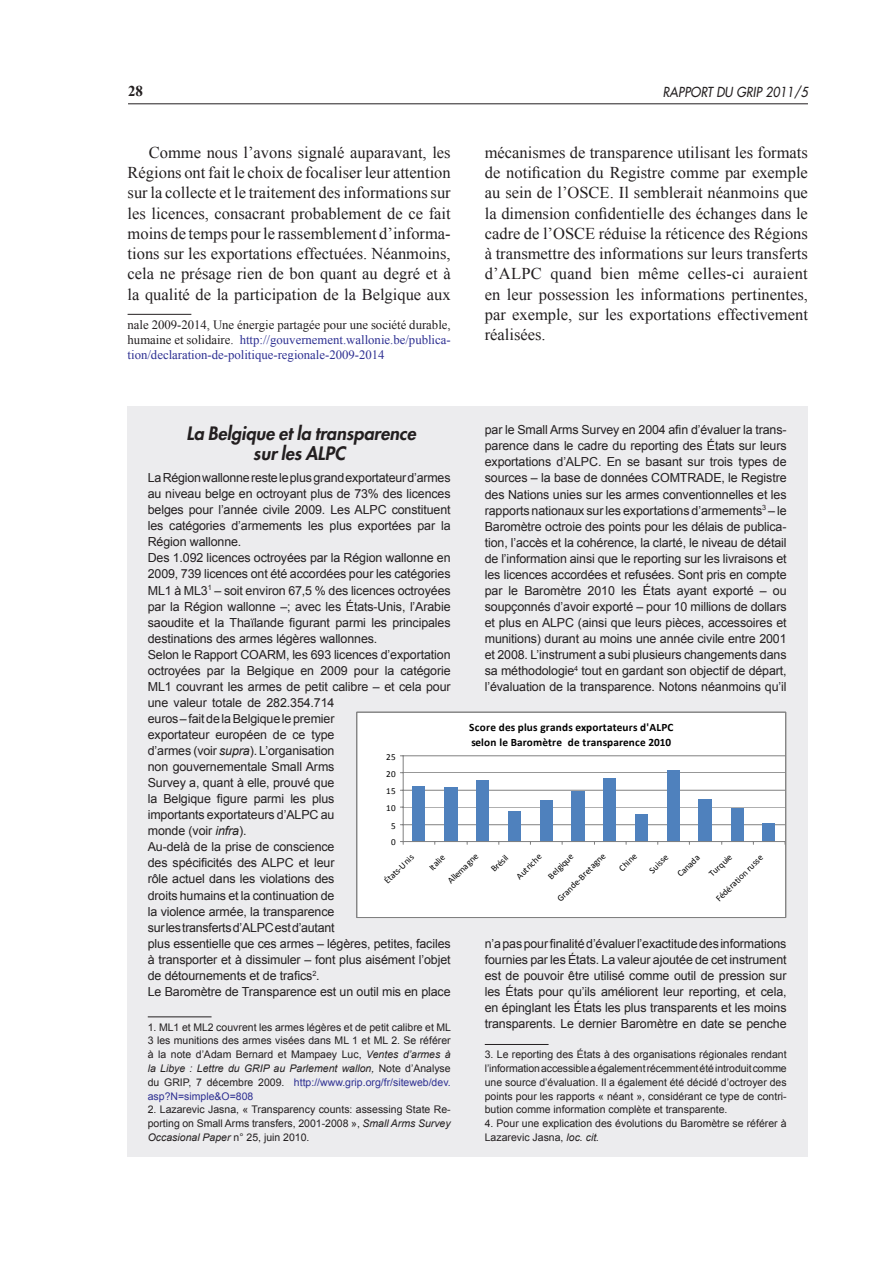
<style>
.page{position:relative;width:893px;height:1263px;background:#fff}
.page>*{position:absolute;margin:0;border:0;box-sizing:border-box;transform-origin:0 0}
.t1{font:italic 800 18px/20.2px "Futura";color:#231f20;text-align:center}
.t2{font:16.5px/20.2px "Times New Roman";color:#231f20;text-align:justify}
.t3{font:700 15px "Times New Roman";color:#231f20}
.t4{font:italic 13.5px "Futura";letter-spacing:.01em;color:#231f20;scale:.9 1}
.t5{font:12.75px/15px "Times New Roman";color:#2e3092;text-align:justify}
.t6{font:12.45px/16px "Arial";letter-spacing:-.01em;color:#231f20;text-align:justify}
.t7{font:700 11.25px/14.9px "Calibri";letter-spacing:.02em;color:#000}
.t8{font:10.5px/13.8px "Arial";color:#231f20;text-align:justify}
.t9{font:9.15px "Calibri";letter-spacing:.035em;color:#000}
.s1{color:#231f20}
.s2{font-style:italic}
.s3{color:#2e3092}
</style>
<div class="page">
<hr style="left:128px;top:103px;width:680px;height:1px;background:#231f20">
<div style="left:128px;top:406px;width:680px;height:751px;background:#ececee"></div>
<hr style="left:148px;top:1016px;width:64px;height:1px;background:#231f20">
<hr style="left:485px;top:1044px;width:64px;height:1px;background:#231f20">
<hr style="left:128px;top:314px;width:63px;height:1px;background:#231f20">
<div style="left:357px;top:712px;width:429px;height:205px;background:#fff"></div>
<hr style="left:403px;top:824px;width:382px;height:1px;background:#808080">
<hr style="left:403px;top:807px;width:382px;height:1px;background:#808080">
<hr style="left:403px;top:790px;width:382px;height:1px;background:#808080">
<hr style="left:403px;top:773px;width:382px;height:1px;background:#808080">
<hr style="left:403px;top:755px;width:382px;height:1px;background:#808080">
<div style="left:412px;top:786px;width:13px;height:56px;background:#4f81bd"></div>
<div style="left:444px;top:787px;width:13px;height:55px;background:#4f81bd"></div>
<div style="left:476px;top:780px;width:13px;height:62px;background:#4f81bd"></div>
<div style="left:508px;top:811px;width:13px;height:31px;background:#4f81bd"></div>
<div style="left:540px;top:800px;width:12px;height:42px;background:#4f81bd"></div>
<div style="left:571px;top:791px;width:14px;height:51px;background:#4f81bd"></div>
<div style="left:604px;top:778px;width:12px;height:64px;background:#4f81bd"></div>
<div style="left:635px;top:814px;width:13px;height:28px;background:#4f81bd"></div>
<div style="left:667px;top:770px;width:13px;height:72px;background:#4f81bd"></div>
<div style="left:699px;top:799px;width:13px;height:43px;background:#4f81bd"></div>
<div style="left:731px;top:808px;width:13px;height:34px;background:#4f81bd"></div>
<div style="left:763px;top:823px;width:12px;height:19px;background:#4f81bd"></div>
<hr style="left:403px;top:756px;width:1px;height:85px;background:#808080">
<hr style="left:403px;top:841px;width:382px;height:1px;background:#808080">
<div style="left:357px;top:712px;width:429px;height:205px;border:1px solid #808080"></div>
<p class="t3" style="left:128px;top:81px;width:16px">28</p>
<p class="t4" style="left:663px;top:83px;width:163px">RAPPORT DU GRIP 2011/5</p>
<p class="t2" style="left:128px;top:142px;width:325px;text-indent:21px">Comme nous l’avons signalé auparavant, les Régions ont fait le choix de focaliser leur attention sur la collecte et le traitement des informations sur les licences, consacrant probablement de ce fait moins de temps pour le rassemblement d’informa&shy;tions sur les exportations effectuées. Néanmoins, cela ne présage rien de bon quant au degré et à la qualité de la participation de la Belgique aux</p>
<p class="t5" style="left:128px;top:317px;width:325px"><span class="s1">nale 2009-2014, Une énergie partagée pour une société durable, humaine et solidaire.</span> http://gouvernement.wallonie.be/publica&shy;tion/declaration-de-politique-regionale-2009-2014</p>
<p class="t2" style="left:485px;top:142px;width:325px">mécanismes de transparence utilisant les formats de notification du Registre comme par exemple au sein de l’OSCE. Il semblerait néanmoins que la dimension confidentielle des échanges dans le cadre de l’OSCE réduise la réticence des Régions à transmettre des informations sur leurs transferts d’ALPC quand bien même celles-ci auraient en leur possession les informations pertinentes, par exemple, sur les exportations effectivement réalisées.</p>
<h1 class="t1" style="left:187px;top:423px;width:231px">La Belgique et la transparence sur les ALPC</h1>
<p class="t6" style="left:148px;top:470px;width:304px;text-align:left">La Région wallonne reste le plus grand exportateur d’armes au niveau belge en octroyant plus de 73% des licences belges pour l’année civile 2009. Les ALPC constituent les catégories d’armements les plus exportées par la Région wallonne.<br>Des 1.092 licences octroyées par la Région wallonne en 2009, 739 licences ont été accordées pour les catégories ML1 à ML3<sup>1</sup> – soit environ 67,5 % des licences octroyées par la Région wallonne –; avec les États-Unis, l’Arabie saoudite et la Thaïlande figurant parmi les principales destinations des armes légères wallonnes.<br>Selon le Rapport COARM, les 693 licences d’exportation octroyées par la Belgique en 2009 pour la catégorie ML1 couvrant les armes de petit calibre – et cela pour une valeur totale de 282.354.714<br>euros – fait de la Belgique le premier<br>exportateur européen de ce type<br>d’armes (voir <span class="s2">supra</span>). L’organisation<br>non gouvernementale Small Arms<br>Survey a, quant à elle, prouvé que<br>la Belgique figure parmi les plus<br>importants exportateurs d’ALPC au<br>monde (voir <span class="s2">infra</span>).<br>Au-delà de la prise de conscience<br>des spécificités des ALPC et leur<br>rôle actuel dans les violations des<br>droits humains et la continuation de<br>la violence armée, la transparence<br>sur les transferts d’ALPC est d’autant<br>plus essentielle que ces armes – légères, petites, faciles à transporter et à dissimuler – font plus aisément l’objet de détournements et de trafics<sup>2</sup>.<br>Le Baromètre de Transparence est un outil mis en place</p>
<p class="t8" style="left:148px;top:1020px;width:305px">1. ML1 et ML2 couvrent les armes légères et de petit calibre et ML 3 les munitions des armes visées dans ML 1 et ML 2. Se référer à la note d’Adam Bernard et Mampaey Luc, <span class="s2">Ventes d’armes à la Libye : Lettre du GRIP au Parlement wallon,</span> Note d’Analyse du GRIP, 7 décembre 2009. <span class="s3">http://www.grip.org/fr/siteweb/dev. asp?N=simple&amp;O=808</span></p>
<p class="t8" style="left:148px;top:1103px;width:304px">2. Lazarevic Jasna, « Transparency counts: assessing State Re&shy;porting on Small Arms transfers, 2001-2008 », <span class="s2">Small Arms Survey Occasional Paper</span> n° 25, juin 2010.</p>
<p class="t6" style="left:485px;top:422px;width:303px">par le Small Arms Survey en 2004 afin d’évaluer la trans&shy;parence dans le cadre du reporting des États sur leurs exportations d’ALPC. En se basant sur trois types de sources – la base de données COMTRADE, le Registre des Nations unies sur les armes conventionnelles et les rapports nationaux sur les exportations d’armements<sup>3</sup> – le Baromètre octroie des points pour les délais de publica&shy;tion, l’accès et la cohérence, la clarté, le niveau de détail de l’information ainsi que le reporting sur les livraisons et les licences accordées et refusées. Sont pris en compte par le Baromètre 2010 les États ayant exporté – ou soupçonnés d’avoir exporté – pour 10 millions de dollars et plus en ALPC (ainsi que leurs pièces, accessoires et munitions) durant au moins une année civile entre 2001 et 2008. L’instrument a subi plusieurs changements dans sa méthodologie<sup>4</sup> tout en gardant son objectif de départ, l’évaluation de la transparence. Notons néanmoins qu’il</p>
<p class="t7" style="left:469px;top:720px;width:206px">Score des plus grands exportateurs d'ALPC selon le Baromètre de transparence 2010</p>
<p class="t9" style="left:386px;top:751px;width:11px">25</p>
<p class="t9" style="left:386px;top:768px;width:11px">20</p>
<p class="t9" style="left:386px;top:785px;width:11px">15</p>
<p class="t9" style="left:386px;top:802px;width:11px">10</p>
<p class="t9" style="left:391px;top:820px;width:6px">5</p>
<p class="t9" style="left:391px;top:837px;width:6px">0</p>
<p class="t9" style="left:381px;top:878px;width:40px;rotate:-45deg">États‐Unis</p>
<p class="t9" style="left:427px;top:865px;width:20px;rotate:-45deg">Italie</p>
<p class="t9" style="left:445px;top:878px;width:41px;rotate:-45deg">Allemagne</p>
<p class="t9" style="left:488px;top:866px;width:22px;rotate:-45deg">Brésil</p>
<p class="t9" style="left:514px;top:873px;width:33px;rotate:-45deg">Autriche</p>
<p class="t9" style="left:545px;top:873px;width:33px;rotate:-45deg">Belgique</p>
<p class="t9" style="left:554px;top:896px;width:66px;rotate:-45deg">Grande‐Bretagne</p>
<p class="t9" style="left:616px;top:866px;width:23px;rotate:-45deg">Chine</p>
<p class="t9" style="left:647px;top:868px;width:24px;rotate:-45deg">Suisse</p>
<p class="t9" style="left:675px;top:871px;width:29px;rotate:-45deg">Canada</p>
<p class="t9" style="left:706px;top:871px;width:30px;rotate:-45deg">Turquie</p>
<p class="t9" style="left:713px;top:896px;width:64px;rotate:-45deg">Fédération russe</p>
<p class="t6" style="left:485px;top:936px;width:303px">n’a pas pour finalité d’évaluer l’exactitude des informations fournies par les États. La valeur ajoutée de cet instrument est de pouvoir être utilisé comme outil de pression sur les États pour qu’ils améliorent leur reporting, et cela, en épinglant les États les plus transparents et les moins transparents. Le dernier Baromètre en date se penche</p>
<p class="t8" style="left:485px;top:1048px;width:303px">3. Le reporting des États à des organisations régionales rendant l’information accessible a également récemment été introduit comme une source d’évaluation. Il a également été décidé d’octroyer des points pour les rapports « néant », considérant ce type de contri&shy;bution comme information complète et transparente.</p>
<p class="t8" style="left:485px;top:1117px;width:303px">4. Pour une explication des évolutions du Baromètre se référer à<br>Lazarevic Jasna, <span class="s2">loc. cit.</span></p>
</div>
